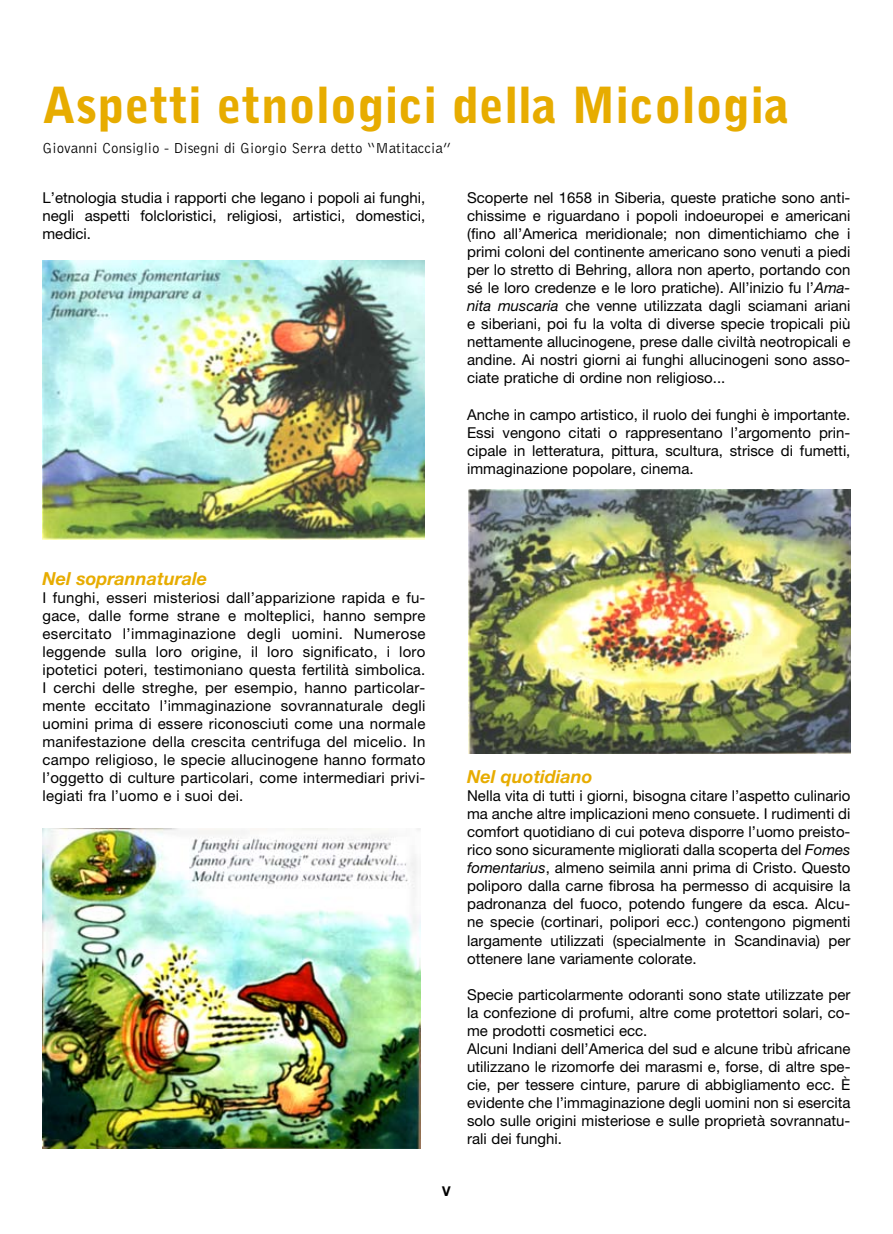
<style>
.page{position:relative;width:893px;height:1234px;background:#fff}
.page>*{position:absolute;margin:0;border:0;box-sizing:border-box;transform-origin:0 0}
.t1{font:900 49.5px "Bell Gothic";color:#e7ac00}
.t2{font:italic 700 18px "Helvetica Neue";color:#e7ac00}
.t3{font:15px/18px "Helvetica Neue";color:#000;text-align:justify}
.t4{font:300 15px "Bell Gothic";color:#000}
.t5{font:700 13.5px "Helvetica Neue";color:#000}
.s1{font-style:italic}
</style>
<div class="page">
<img style="left:43px;top:260px;width:381px;height:279px">
<img style="left:43px;top:828px;width:377px;height:320px">
<img style="left:468px;top:489px;width:382px;height:264px">
<h1 class="t1" style="left:43px;top:77px;width:748px">Aspetti etnologici della Micologia</h1>
<p class="t4" style="left:43px;top:140px;width:410px">Giovanni Consiglio - Disegni di Giorgio Serra detto “Matitaccia”</p>
<p class="t3" style="left:467px;top:189px;width:385px">Scoperte nel 1658 in Siberia, queste pratiche sono anti&shy;chissime e riguardano i popoli indoeuropei e americani (fino all’America meridionale; non dimentichiamo che i primi coloni del continente americano sono venuti a piedi per lo stretto di Behring, allora non aperto, portando con sé le loro credenze e le loro pratiche). All’inizio fu l’<span class="s1">Ama&shy;nita muscaria</span> che venne utilizzata dagli sciamani ariani e siberiani, poi fu la volta di diverse specie tropicali più nettamente allucinogene, prese dalle civiltà neotropicali e andine. Ai nostri giorni ai funghi allucinogeni sono asso&shy;ciate pratiche di ordine non religioso...</p>
<p class="t3" style="left:467px;top:405px;width:385px">Anche in campo artistico, il ruolo dei funghi è importante.<br>Essi vengono citati o rappresentano l’argomento prin&shy;cipale in letteratura, pittura, scultura, strisce di fumetti, immaginazione popolare, cinema.</p>
<p class="t3" style="left:43px;top:188px;width:384px">L’etnologia studia i rapporti che legano i popoli ai funghi, negli aspetti folcloristici, religiosi, artistici, domestici, medici.</p>
<p class="t2" style="left:43px;top:567px;width:166px">Nel soprannaturale</p>
<p class="t3" style="left:43px;top:588px;width:385px">I funghi, esseri misteriosi dall’apparizione rapida e fu&shy;gace, dalle forme strane e molteplici, hanno sempre esercitato l’immaginazione degli uomini. Numerose leggende sulla loro origine, il loro significato, i loro ipotetici poteri, testimoniano questa fertilità simbolica.<br>I cerchi delle streghe, per esempio, hanno particolar&shy;mente eccitato l’immaginazione sovrannaturale degli uomini prima di essere riconosciuti come una normale manifestazione della crescita centrifuga del micelio. In campo religioso, le specie allucinogene hanno formato l’oggetto di culture particolari, come intermediari privi&shy;legiati fra l’uomo e i suoi dei.</p>
<p class="t5" style="left:442px;top:1182px;width:10px">V</p>
<p class="t2" style="left:467px;top:765px;width:127px">Nel quotidiano</p>
<p class="t3" style="left:467px;top:786px;width:385px">Nella vita di tutti i giorni, bisogna citare l’aspetto culinario ma anche altre implicazioni meno consuete. I rudimenti di comfort quotidiano di cui poteva disporre l’uomo preisto&shy;rico sono sicuramente migliorati dalla scoperta del <span class="s1">Fomes fomentarius</span>, almeno seimila anni prima di Cristo. Questo poliporo dalla carne fibrosa ha permesso di acquisire la padronanza del fuoco, potendo fungere da esca. Alcu&shy;ne specie (cortinari, polipori ecc.) contengono pigmenti largamente utilizzati (specialmente in Scandinavia) per ottenere lane variamente colorate.</p>
<p class="t3" style="left:467px;top:984px;width:385px;text-align:left">Specie particolarmente odoranti sono state utilizzate per la confezione di profumi, altre come protettori solari, co&shy;me prodotti cosmetici ecc.<br>Alcuni Indiani dell’America del sud e alcune tribù africane utilizzano le rizomorfe dei marasmi e, forse, di altre spe&shy;cie, per tessere cinture, parure di abbigliamento ecc. È evidente che l’immaginazione degli uomini non si esercita solo sulle origini misteriose e sulle proprietà sovrannatu&shy;rali dei funghi.</p>
</div>
